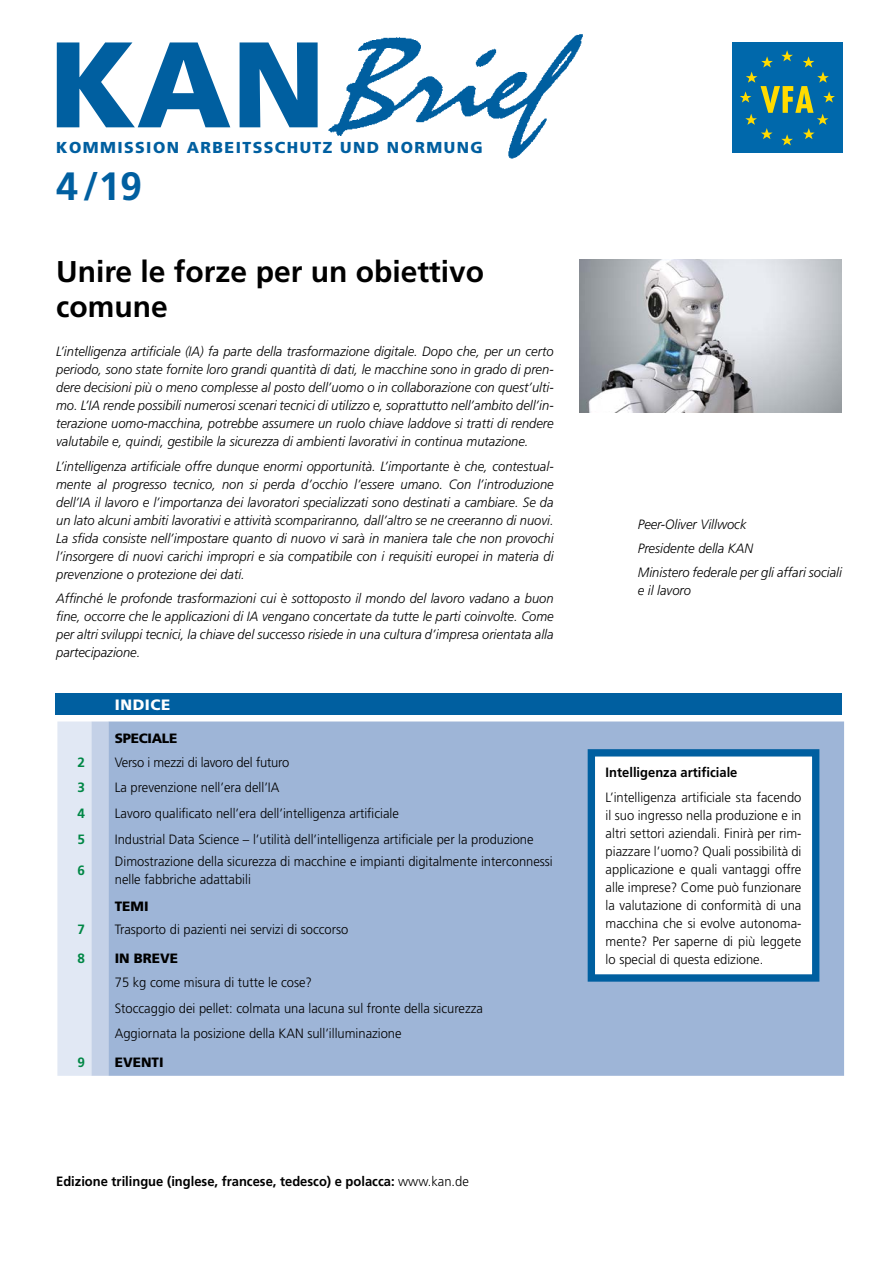
<style>
.page{position:relative;width:893px;height:1263px;background:#fff}
.page>*{position:absolute;margin:0;border:0;box-sizing:border-box;transform-origin:0 0}
.t1{font:900 121.65px "Frutiger";color:#005fa0}
.t2{font:700 39.45px "Frutiger";color:#005fa0}
.t3{font:700 30px/34.5px "Frutiger LT Std";color:#000}
.t4{font:900 15.9px "Frutiger";letter-spacing:.09em;color:#005fa0}
.t5{font:900 15px "Frutiger";letter-spacing:.04em;color:#fff}
.t6{font:italic 300 13.5px/18px "Frutiger LT Std";color:#000;text-align:justify;scale:.96 1}
.t7{font:300 13.5px/18px "Frutiger LT Std";color:#000;scale:.96 1}
.t8{font:700 13.5px "Frutiger";color:#000;scale:.96 1}
.t9{font:900 13.5px "Frutiger LT Std";color:#000}
.t10{font:900 13.5px "Frutiger";letter-spacing:-.02em;color:#000}
.t11{font:700 13.5px "Frutiger LT Std";color:#008745}
.s1{font-family:"Frutiger LT Std";font-weight:300}
</style>
<div class="page">
<div style="left:732px;top:43px;width:111px;height:110px;background:#0068ab"></div>
<svg style="left:740px;top:50px;width:95px;height:95px"></svg>
<img style="left:328px;top:34px;width:255px;height:125px">
<svg style="left:57px;top:721px;width:51px;height:355px;background:#d8e0ef"></svg>
<div style="left:108px;top:721px;width:736px;height:355px;background:#9eb5d7"></div>
<div style="left:55px;top:693px;width:787px;height:21px;background:#005fa0"></div>
<img style="left:579px;top:259px;width:263px;height:153px">
<div style="left:591px;top:753px;width:225px;height:225px;background:#fff"></div>
<div style="left:588px;top:749px;width:231px;height:233px;border:7px solid #005fa0"></div>
<h1 class="t1" style="left:49px;top:11px;width:278px">KAN</h1>
<p class="t4" style="left:56px;top:137px;width:428px">KOMMISSION ARBEITSSCHUTZ UND NORMUNG</p>
<h2 class="t2" style="left:56px;top:163px;width:88px">4/19</h2>
<h3 class="t3" style="left:56px;top:255px;width:429px">Unire le forze per un obiettivo comune</h3>
<p class="t6" style="left:56px;top:343px;width:520px">L’intelligenza artificiale (IA) fa parte della trasformazione digitale. Dopo che, per un certo periodo, sono state fornite loro grandi quantità di dati, le macchine sono in grado di pren&shy;dere decisioni più o meno complesse al posto dell’uomo o in collaborazione con quest’ulti&shy;mo. L’IA rende possibili numerosi scenari tecnici di utilizzo e, soprattutto nell’ambito dell’in&shy;terazione uomo-macchina, potrebbe assumere un ruolo chiave laddove si tratti di rendere valutabile e, quindi, gestibile la sicurezza di ambienti lavorativi in continua mutazione.</p>
<p class="t6" style="left:56px;top:457px;width:520px">L’intelligenza artificiale offre dunque enormi opportunità. L’importante è che, contestual&shy;mente al progresso tecnico, non si perda d’occhio l’essere umano. Con l’introduzione dell’IA il lavoro e l’importanza dei lavoratori specializzati sono destinati a cambiare. Se da un lato alcuni ambiti lavorativi e attività scompariranno, dall’altro se ne creeranno di nuovi.<br>La sfida consiste nell’impostare quanto di nuovo vi sarà in maniera tale che non provochi l’insorgere di nuovi carichi impropri e sia compatibile con i requisiti europei in materia di prevenzione o protezione dei dati.</p>
<p class="t6" style="left:56px;top:589px;width:520px">Affinché le profonde trasformazioni cui è sottoposto il mondo del lavoro vadano a buon fine, occorre che le applicazioni di IA vengano concertate da tutte le parti coinvolte. Come per altri sviluppi tecnici, la chiave del successo risiede in una cultura d’impresa orientata alla partecipazione.</p>
<p class="t5" style="left:115px;top:695px;width:57px">INDICE</p>
<p class="t10" style="left:115px;top:730px;width:64px">SPECIALE</p>
<p class="t11" style="left:78px;top:754px;width:9px">2</p>
<p class="t7" style="left:115px;top:753px;width:183px">Verso i mezzi di lavoro del futuro</p>
<p class="t11" style="left:78px;top:780px;width:9px">3</p>
<p class="t7" style="left:115px;top:779px;width:173px">La prevenzione nell’era dell’IA</p>
<p class="t11" style="left:78px;top:805px;width:9px">4</p>
<p class="t7" style="left:115px;top:804px;width:298px">Lavoro qualificato nell’era dell’intelligenza artificiale</p>
<p class="t11" style="left:78px;top:831px;width:9px">5</p>
<p class="t7" style="left:115px;top:830px;width:438px">Industrial Data Science – l’utilità dell’intelligenza artificiale per la produzione</p>
<p class="t11" style="left:78px;top:862px;width:9px">6</p>
<p class="t7" style="left:115px;top:852px;width:458px">Dimostrazione della sicurezza di macchine e impianti digitalmente interconnessi nelle fabbriche adattabili</p>
<p class="t9" style="left:115px;top:898px;width:35px">TEMI</p>
<p class="t11" style="left:78px;top:921px;width:9px">7</p>
<p class="t7" style="left:115px;top:921px;width:245px">Trasporto di pazienti nei servizi di soccorso</p>
<p class="t11" style="left:78px;top:950px;width:9px">8</p>
<p class="t9" style="left:115px;top:950px;width:65px">IN BREVE</p>
<p class="t7" style="left:115px;top:970px;width:385px;line-height:25.5px">75 kg come misura di tutte le cose?<br>Stoccaggio dei pellet: colmata una lacuna sul fronte della sicurezza<br>Aggiornata la posizione della KAN sull’illuminazione</p>
<p class="t11" style="left:78px;top:1054px;width:9px">9</p>
<p class="t9" style="left:115px;top:1054px;width:50px">EVENTI</p>
<p class="t8" style="left:56px;top:1174px;width:431px">Edizione trilingue (inglese, francese, tedesco) e polacca: <span class="s1">www.kan.de</span></p>
<p class="t6" style="left:638px;top:512px;width:214px;line-height:24.5px;text-align:left">Peer-Oliver Villwock<br>Presidente della KAN<br>Ministero federale per gli affari sociali</p>
<p class="t6" style="left:638px;top:582px;width:57px">e il lavoro</p>
<p class="t8" style="left:606px;top:765px;width:139px">Intelligenza artificiale</p>
<p class="t7" style="left:606px;top:788px;width:205px;text-align:justify">L’intelligenza artificiale sta facendo il suo ingresso nella produzione e in altri settori aziendali. Finirà per rim&shy;piazzare l’uomo? Quali possibilità di applicazione e quali vantaggi offre alle imprese? Come può funzionare la valutazione di conformità di una macchina che si evolve autonoma&shy;mente? Per saperne di più leggete lo special di questa edizione.</p>
</div>
